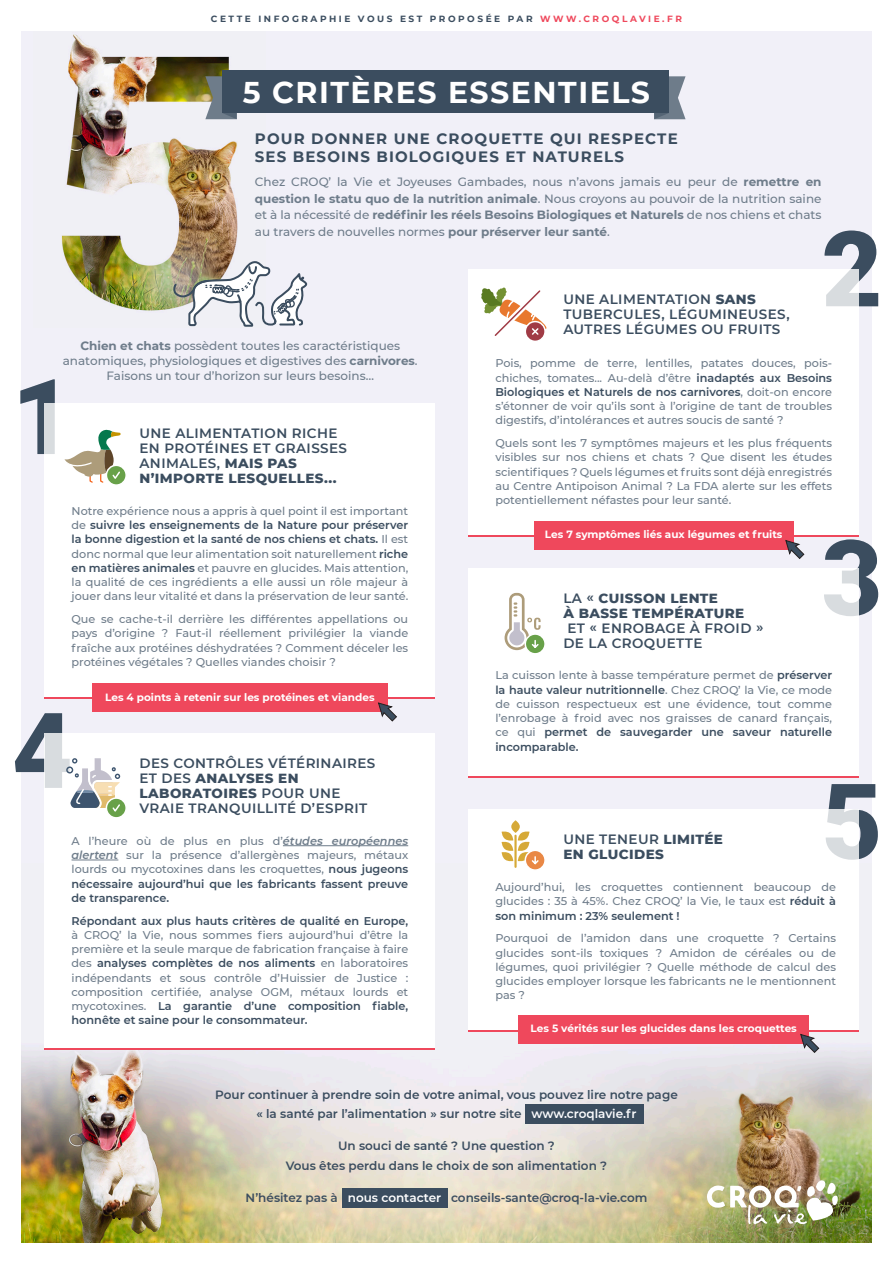
<style>
.page{position:relative;width:893px;height:1263px;background:#fff}
.page>*{position:absolute;margin:0;border:0;box-sizing:border-box;transform-origin:0 0}
.t1{font:900 105px "Roboto";color:#3b4d5f}
.t2{font:700 30px "Montserrat";letter-spacing:.05em;color:#fff}
.t3{font:700 15px/18px "Montserrat";letter-spacing:.075em;color:#3b4d5f}
.t4{font:600 13.5px/15px "Montserrat";letter-spacing:.03em;color:#3b4d5f}
.t5{font:800 13.5px/15px "Montserrat";letter-spacing:.03em;color:#3b4d5f}
.t6{font:500 12px/16.5px "Montserrat";color:#6e7c8a;text-align:justify}
.t7{font:600 12px/19.5px "Montserrat";color:#3b4d5f;text-align:center}
.t8{font:500 11.25px/14.2px "Montserrat";color:#6e7c8a;text-align:justify}
.t9{font:700 10.5px "Montserrat";color:#fff}
.t10{font:700 9px "Montserrat";letter-spacing:.28em;color:#3b4d5f}
.s1{color:#ef485c}
.s2{font-weight:700}
.s3{font-weight:800}
.s4{font-weight:600;color:#3b4d5f}
.s5{font-weight:600}
.s6{font-weight:600;font-style:italic}
.s7{color:#fbfbfd}
.s8{color:#fff}
</style>
<div class="page">
<div style="left:21px;top:32px;width:851px;height:1192px;background:#f1f0f8"></div>
<img style="left:21px;top:864px;width:851px;height:378px">
<img style="left:707px;top:1180px;width:131px;height:44px">
<img style="left:61px;top:34px;width:176px;height:277px">
<div style="left:45px;top:404px;width:390px;height:294px;background:#fff"></div>
<div style="left:45px;top:733px;width:390px;height:317px;background:#fff"></div>
<div style="left:468px;top:269px;width:391px;height:267px;background:#fff"></div>
<div style="left:534px;top:521px;width:259px;height:28px;background:#ef485c"></div>
<div style="left:468px;top:568px;width:391px;height:210px;background:#fff"></div>
<div style="left:468px;top:809px;width:391px;height:223px;background:#fff"></div>
<div style="left:518px;top:1015px;width:291px;height:28px;background:#ef485c"></div>
<hr style="left:45px;top:697px;width:390px;height:1px;background:#ef485c">
<div style="left:92px;top:684px;width:295px;height:28px;background:#ef485c"></div>
<hr style="left:45px;top:1049px;width:390px;height:1px;background:#ef485c">
<hr style="left:468px;top:1030px;width:391px;height:2px;background:#ef485c">
<hr style="left:468px;top:776px;width:391px;height:2px;background:#ef485c">
<hr style="left:468px;top:535px;width:391px;height:1px;background:#ef485c">
<div style="left:526px;top:1104px;width:118px;height:20px;background:#3b4d5f"></div>
<div style="left:342px;top:1188px;width:106px;height:20px;background:#3b4d5f"></div>
<div style="left:222px;top:70px;width:446px;height:43px;background:#3b4d5f"></div>
<svg style="left:205px;top:76px;width:32px;height:43px"></svg>
<svg style="left:654px;top:76px;width:32px;height:43px"></svg>
<hr style="left:283px;top:845px;width:125px;height:1px;background:#6e7c8a">
<hr style="left:72px;top:860px;width:46px;height:1px;background:#6e7c8a">
<svg style="left:511px;top:820px;width:9px;height:13px"></svg>
<hr style="left:514px;top:836px;width:3px;height:31px;background:#d6a937">
<img style="left:171px;top:199px;width:137px;height:128px">
<svg style="left:525px;top:850px;width:20px;height:20px"></svg>
<div style="left:525px;top:849px;width:21px;height:22px;border:2px solid #fff;border-radius:50%"></div>
<svg style="left:502px;top:831px;width:38px;height:35px"></svg>
<svg style="left:525px;top:634px;width:20px;height:20px"></svg>
<div style="left:525px;top:633px;width:21px;height:21px;border:2px solid #fff;border-radius:50%"></div>
<svg style="left:106px;top:465px;width:20px;height:20px"></svg>
<div style="left:106px;top:465px;width:21px;height:21px;border:2px solid #fff;border-radius:50%"></div>
<svg style="left:64px;top:430px;width:57px;height:54px"></svg>
<svg style="left:504px;top:592px;width:37px;height:59px"></svg>
<svg style="left:481px;top:287px;width:66px;height:54px"></svg>
<svg style="left:106px;top:798px;width:20px;height:20px"></svg>
<div style="left:106px;top:797px;width:21px;height:22px;border:2px solid #fff;border-radius:50%"></div>
<svg style="left:66px;top:758px;width:59px;height:55px"></svg>
<svg style="left:378px;top:702px;width:19px;height:19px"></svg>
<svg style="left:785px;top:540px;width:19px;height:19px"></svg>
<svg style="left:800px;top:1034px;width:19px;height:19px"></svg>
<p class="t10" style="left:211px;top:13px;width:473px">CETTE INFOGRAPHIE VOUS EST PROPOSÉE PAR <span class="s1">WWW.CROQLAVIE.FR</span></p>
<p class="t2" style="left:243px;top:71px;width:409px">5 CRITÈRES ESSENTIELS</p>
<h1 class="t1" style="left:12px;top:343px;width:62px">1</h1>
<p class="t3" style="left:255px;top:129px;width:424px">POUR DONNER UNE CROQUETTE QUI RESPECTE<br>SES BESOINS BIOLOGIQUES ET NATURELS</p>
<p class="t6" style="left:255px;top:173px;width:568px">Chez CROQ’ la Vie et Joyeuses Gambades, nous n’avons jamais eu peur de <span class="s2">remettre en question le statu quo de la nutrition animale</span>. Nous croyons au pouvoir de la nutrition saine et à la nécessité de <span class="s2">redéfinir les réels Besoins Biologiques et Naturels</span> de nos chiens et chats au travers de nouvelles normes <span class="s2">pour préserver leur santé</span>.</p>
<h1 class="t1" style="left:821px;top:195px;width:62px">2</h1>
<p class="t4" style="left:563px;top:291px;width:228px">UNE ALIMENTATION <span class="s3">SANS<br></span>TUBERCULES, LÉGUMINEUSES,<br>AUTRES LÉGUMES OU FRUITS</p>
<p class="t6" style="left:63px;top:338px;width:356px;line-height:15px;text-align:center"><span class="s2">Chien et chats</span> possèdent toutes les caractéristiques anatomiques, physiologiques et digestives des <span class="s2">carnivores</span>.<br>Faisons un tour d’horizon sur leurs besoins…</p>
<p class="t4" style="left:139px;top:425px;width:209px">UNE ALIMENTATION RICHE<br>EN PROTÉINES ET GRAISSES<br>ANIMALES, <span class="s3">MAIS PAS<br>N’IMPORTE LESQUELLES...</span></p>
<p class="t8" style="left:72px;top:503px;width:338px">Notre expérience nous a appris à quel point il est important de <span class="s4">suivre les enseignements de la Nature pour préserver la bonne digestion et la santé de nos chiens et chats.</span> Il est donc normal que leur alimentation soit naturellement <span class="s4">riche en matières animales</span> et pauvre en glucides. Mais attention, la qualité de ces ingrédients a elle aussi un rôle majeur à jouer dans leur vitalité et dans la préservation de leur santé.</p>
<p class="t8" style="left:72px;top:611px;width:338px">Que se cache-t-il derrière les différentes appellations ou pays d’origine ? Faut-il réellement privilégier la viande fraîche aux protéines déshydratées ? Comment déceler les protéines végétales ? Quelles viandes choisir ?</p>
<p class="t8" style="left:495px;top:356px;width:338px">Pois, pomme de terre, lentilles, patates douces, pois&shy;chiches, tomates... Au-delà d’être <span class="s4">inadaptés aux Besoins Biologiques et Naturels de nos carnivores</span>, doit-on encore s’étonner de voir qu’ils sont à l’origine de tant de troubles digestifs, d’intolérances et autres soucis de santé ?</p>
<p class="t8" style="left:495px;top:435px;width:338px">Quels sont les 7 symptômes majeurs et les plus fréquents visibles sur nos chiens et chats ? Que disent les études scientifiques ? Quels légumes et fruits sont déjà enregistrés au Centre Antipoison Animal ? La FDA alerte sur les effets potentiellement néfastes pour leur santé.</p>
<p class="t9" style="left:545px;top:527px;width:239px">Les 7 symptômes liés aux légumes et fruits</p>
<p class="t5" style="left:563px;top:590px;width:156px"><span class="s5">LA «</span> CUISSON LENTE</p>
<p class="t5" style="left:563px;top:605px;width:182px">À BASSE TEMPÉRATURE</p>
<p class="t4" style="left:567px;top:620px;width:198px">ET « ENROBAGE À FROID »</p>
<p class="t4" style="left:563px;top:635px;width:141px">DE LA CROQUETTE</p>
<h1 class="t1" style="left:821px;top:504px;width:62px">3</h1>
<h1 class="t1" style="left:12px;top:677px;width:62px">4</h1>
<p class="t9" style="left:105px;top:689px;width:271px">Les 4 points à retenir sur les protéines et viandes</p>
<p class="t4" style="left:139px;top:755px;width:237px">DES CONTRÔLES VÉTÉRINAIRES<br>ET DES <span class="s3">ANALYSES EN<br>LABORATOIRES</span> POUR UNE<br>VRAIE TRANQUILLITÉ D’ESPRIT</p>
<p class="t8" style="left:72px;top:833px;width:338px">A l’heure où de plus en plus d’<span class="s6">études européennes alertent</span> sur la présence d’allergènes majeurs, métaux lourds ou mycotoxines dans les croquettes, <span class="s4">nous jugeons nécessaire aujourd’hui que les fabricants fassent preuve de transparence.</span></p>
<p class="t8" style="left:72px;top:913px;width:338px"><span class="s4">Répondant aux plus hauts critères de qualité en Europe, </span>à CROQ’ la Vie, nous sommes fiers aujourd’hui d’être la première et la seule marque de fabrication française à faire des <span class="s4">analyses complètes de nos aliments</span> en laboratoires indépendants et sous contrôle d’Huissier de Justice : composition certifiée, analyse OGM, métaux lourds et mycotoxines. <span class="s4">La garantie d’une composition fiable, honnête et saine pour le consommateur.</span></p>
<p class="t8" style="left:495px;top:668px;width:338px">La cuisson lente à basse température permet de <span class="s4">préserver la haute valeur nutritionnelle</span>. Chez CROQ’ la Vie, ce mode de cuisson respectueux est une évidence, tout comme l’enrobage à froid avec nos graisses de canard français, ce qui <span class="s4">permet de sauvegarder une saveur naturelle incomparable.</span></p>
<p class="t5" style="left:563px;top:831px;width:161px"><span class="s5">UNE TENEUR</span> LIMITÉE<br>EN GLUCIDES</p>
<h1 class="t1" style="left:821px;top:748px;width:62px">5</h1>
<p class="t8" style="left:495px;top:879px;width:342px">Aujourd’hui, les croquettes contiennent beaucoup de glucides : 35 à 45%. Chez CROQ’ la Vie, le taux est <span class="s4">réduit à son minimum : 23% seulement !</span></p>
<p class="t8" style="left:495px;top:931px;width:342px">Pourquoi de l’amidon dans une croquette ? Certains glucides sont-ils toxiques ? Amidon de céréales ou de légumes, quoi privilégier ? Quelle méthode de calcul des glucides employer lorsque les fabricants ne le mentionnent pas ?</p>
<p class="t9" style="left:531px;top:1021px;width:268px">Les 5 vérités sur les glucides dans les croquettes</p>
<p class="t7" style="left:215px;top:1084px;width:464px">Pour continuer à prendre soin de votre animal, vous pouvez lire notre page « la santé par l’alimentation » sur notre site <span class="s7">www.croqlavie.fr</span></p>
<p class="t7" style="left:286px;top:1136px;width:323px">Un souci de santé ? Une question ?<br>Vous êtes perdu dans le choix de son alimentation ?</p>
<p class="t7" style="left:246px;top:1187px;width:403px">N’hésitez pas à <span class="s8">nous contacter</span> conseils-sante@croq-la-vie.com</p>
</div>
